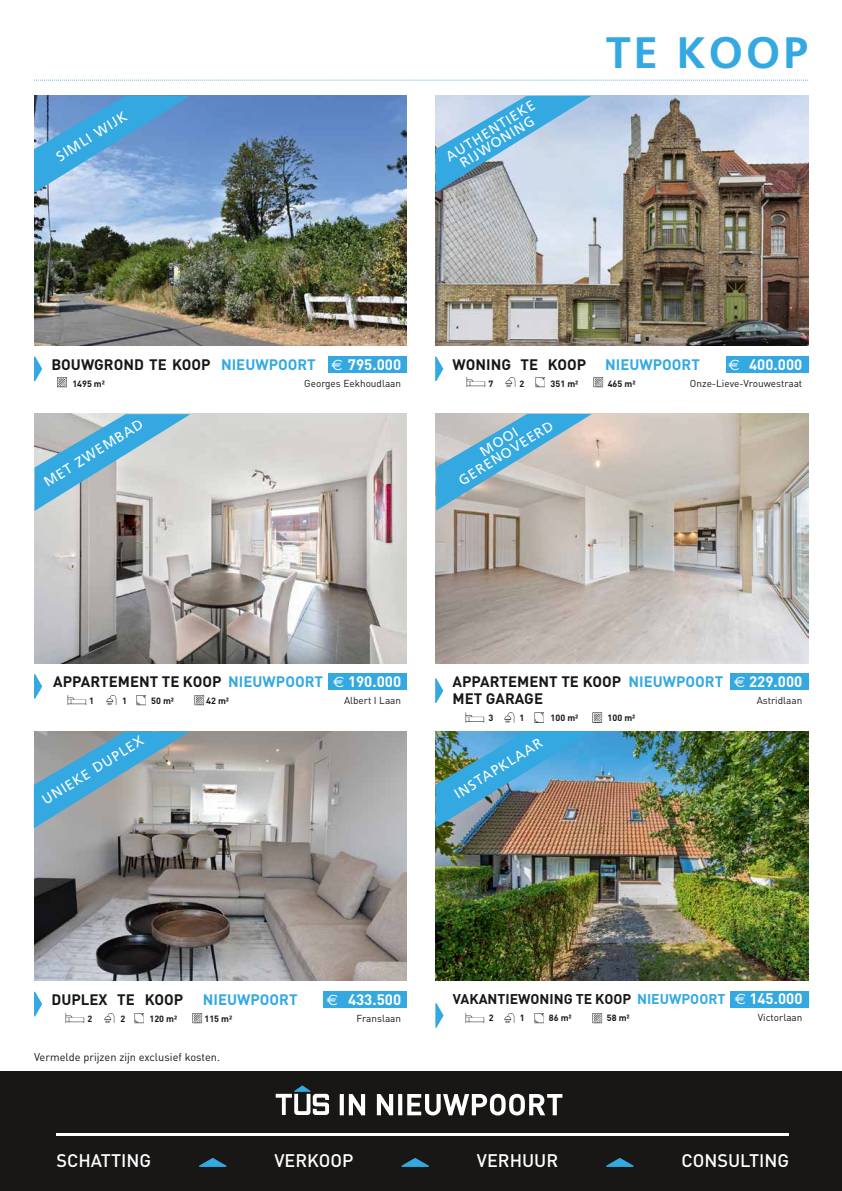
<style>
.page{position:relative;width:842px;height:1191px;background:#fff}
.page>*{position:absolute;margin:0;border:0;box-sizing:border-box;transform-origin:0 0}
.t1{font:700 44px "Frutiger";letter-spacing:.07em;color:#34a9e1}
.t2{font:500 18px "DIN";color:#fff}
.t3{font:700 15px/17px "DIN";color:#181716}
.t4{font:700 15px "DIN";color:#34a9e1}
.t5{font:700 15px "DIN";color:#fff}
.t6{font:14px/13px "Frutiger";color:#fff;text-align:center}
.t7{font:700 14px "DIN";color:#181716}
.t8{font:11px "DIN";color:#181716}
.t9{font:10px "DIN";color:#181716}
.t10{font:700 9px "DIN";color:#181716}
.s1{color:#34a9e1}
.s2{font-family:"Euro Sans";font-weight:400;color:#fff}
.s3{color:#fff}
.s4{font-family:"Euro Sans";font-weight:400}
.s5{font-family:"Euro Sans";font-weight:400;font-size:15px;color:#fff}
.s6{font-size:15px;color:#fff}
</style>
<div class="page">
<img style="left:34px;top:96px;width:373px;height:249px">
<img style="left:435px;top:96px;width:373px;height:249px">
<img style="left:34px;top:731px;width:373px;height:249px">
<div style="left:0;top:1071px;width:842px;height:120px;background:#181716"></div>
<svg style="left:340px;top:1093px;width:222px;height:22px"></svg>
<svg style="left:276px;top:1085px;width:53px;height:30px"></svg>
<hr style="left:56px;top:1133px;width:733px;height:2px;background:#fff">
<svg style="left:199px;top:1158px;width:27px;height:8px"></svg>
<svg style="left:402px;top:1158px;width:27px;height:8px"></svg>
<svg style="left:606px;top:1158px;width:27px;height:8px"></svg>
<svg style="left:34px;top:80px;width:774px;height:1px"></svg>
<img style="left:435px;top:731px;width:373px;height:249px">
<img style="left:34px;top:414px;width:373px;height:249px">
<img style="left:435px;top:414px;width:373px;height:249px">
<div style="left:329px;top:356px;width:78px;height:16px;background:#34a9e1"></div>
<svg style="left:34px;top:356px;width:8px;height:25px"></svg>
<img style="left:57px;top:377px;width:10px;height:11px">
<div style="left:726px;top:356px;width:82px;height:16px;background:#34a9e1"></div>
<svg style="left:435px;top:356px;width:8px;height:25px"></svg>
<img style="left:466px;top:377px;width:138px;height:11px">
<div style="left:328px;top:673px;width:79px;height:17px;background:#34a9e1"></div>
<svg style="left:34px;top:674px;width:8px;height:24px"></svg>
<img style="left:67px;top:695px;width:138px;height:11px">
<div style="left:730px;top:673px;width:78px;height:17px;background:#34a9e1"></div>
<svg style="left:435px;top:678px;width:8px;height:25px"></svg>
<div style="left:323px;top:991px;width:84px;height:16px;background:#34a9e1"></div>
<svg style="left:34px;top:991px;width:8px;height:25px"></svg>
<img style="left:65px;top:1013px;width:138px;height:11px">
<div style="left:730px;top:991px;width:78px;height:16px;background:#34a9e1"></div>
<svg style="left:435px;top:1003px;width:9px;height:24px"></svg>
<svg style="left:34px;top:96px;width:156px;height:97px;background:#68a6d9"></svg>
<img style="left:465px;top:712px;width:138px;height:11px">
<img style="left:465px;top:1013px;width:138px;height:11px">
<svg style="left:35px;top:414px;width:155px;height:97px;background:#98becf"></svg>
<svg style="left:435px;top:96px;width:156px;height:97px;background:#92c1de"></svg>
<svg style="left:436px;top:414px;width:156px;height:96px;background:#95b7c5"></svg>
<svg style="left:34px;top:731px;width:156px;height:97px;background:#7ea4b4"></svg>
<img style="left:435px;top:731px;width:156px;height:97px">
<p class="t6" style="left:54px;top:152px;width:82px;rotate:-32deg">SIMLI WIJK</p>
<p class="t6" style="left:443px;top:152px;width:104px;rotate:-32deg">AUTHENTIEKE<br>RIJWONING</p>
<h1 class="t1" style="left:606px;top:27px;width:203px">TE KOOP</h1>
<p class="t3" style="left:51px;top:355px;width:351px">BOUWGROND TE KOOP <span class="s1">NIEUWPOORT</span> <span class="s2">€</span> <span class="s3">795.000</span></p>
<p class="t10" style="left:72px;top:377px;width:34px">1495 m²</p>
<p class="t9" style="left:304px;top:377px;width:98px">Georges Eekhoudlaan</p>
<p class="t6" style="left:42px;top:477px;width:116px;rotate:-32deg">MET ZWEMBAD</p>
<p class="t3" style="left:453px;top:355px;width:135px">WONING TE KOOP</p>
<p class="t4" style="left:605px;top:354px;width:96px">NIEUWPOORT</p>
<p class="t5" style="left:728px;top:354px;width:75px"><span class="s4">€</span> 400.000</p>
<p class="t10" style="left:489px;top:377px;width:6px">7</p>
<p class="t10" style="left:520px;top:377px;width:6px">2</p>
<p class="t10" style="left:551px;top:377px;width:29px">351 m²</p>
<p class="t10" style="left:608px;top:377px;width:29px">465 m²</p>
<p class="t9" style="left:690px;top:377px;width:114px">Onze-Lieve-Vrouwestraat</p>
<p class="t6" style="left:450px;top:465px;width:110px;rotate:-32deg">MOOI<br>GERENOVEERD</p>
<p class="t3" style="left:53px;top:672px;width:349px">APPARTEMENT TE KOOP <span class="s1">NIEUWPOORT</span> <span class="s2">€</span> <span class="s3">190.000</span></p>
<p class="t10" style="left:89px;top:695px;width:6px">1</p>
<p class="t10" style="left:122px;top:695px;width:6px">1</p>
<p class="t10" style="left:151px;top:695px;width:24px">50 m²</p>
<p class="t10" style="left:206px;top:695px;width:24px">42 m²</p>
<p class="t9" style="left:344px;top:694px;width:59px">Albert I Laan</p>
<p class="t3" style="left:453px;top:672px;width:351px">APPARTEMENT TE KOOP <span class="s1">NIEUWPOORT</span> <span class="s2">€</span> <span class="s3">229.000<br></span>MET GARAGE</p>
<p class="t9" style="left:757px;top:694px;width:47px">Astridlaan</p>
<p class="t10" style="left:489px;top:712px;width:6px">3</p>
<p class="t10" style="left:520px;top:712px;width:6px">1</p>
<p class="t10" style="left:551px;top:712px;width:29px">100 m²</p>
<p class="t10" style="left:608px;top:712px;width:29px">100 m²</p>
<p class="t6" style="left:40px;top:795px;width:118px;rotate:-32deg">UNIEKE DUPLEX</p>
<p class="t6" style="left:452px;top:789px;width:102px;rotate:-32deg">INSTAPKLAAR</p>
<p class="t3" style="left:51px;top:990px;width:133px">DUPLEX TE KOOP</p>
<p class="t4" style="left:203px;top:989px;width:96px">NIEUWPOORT</p>
<p class="t5" style="left:327px;top:989px;width:76px"><span class="s4">€</span> 433.500</p>
<p class="t10" style="left:87px;top:1012px;width:6px">2</p>
<p class="t10" style="left:121px;top:1012px;width:6px">2</p>
<p class="t10" style="left:149px;top:1012px;width:29px">120 m²</p>
<p class="t10" style="left:204px;top:1012px;width:29px">115 m²</p>
<p class="t9" style="left:357px;top:1012px;width:46px">Franslaan</p>
<p class="t8" style="left:34px;top:1049px;width:188px">Vermelde prijzen zijn exclusief kosten.</p>
<p class="t7" style="left:453px;top:990px;width:351px">VAKANTIEWONING TE KOOP <span class="s1">NIEUWPOORT</span> <span class="s5">€</span> <span class="s6">145.000</span></p>
<p class="t10" style="left:489px;top:1012px;width:6px">2</p>
<p class="t10" style="left:520px;top:1012px;width:6px">1</p>
<p class="t10" style="left:549px;top:1012px;width:24px">86 m²</p>
<p class="t10" style="left:607px;top:1012px;width:24px">58 m²</p>
<p class="t9" style="left:758px;top:1011px;width:46px">Victorlaan</p>
<p class="t2" style="left:56px;top:1148px;width:96px">SCHATTING</p>
<p class="t2" style="left:274px;top:1148px;width:81px">VERKOOP</p>
<p class="t2" style="left:477px;top:1148px;width:83px">VERHUUR</p>
<p class="t2" style="left:682px;top:1148px;width:109px">CONSULTING</p>
</div>
